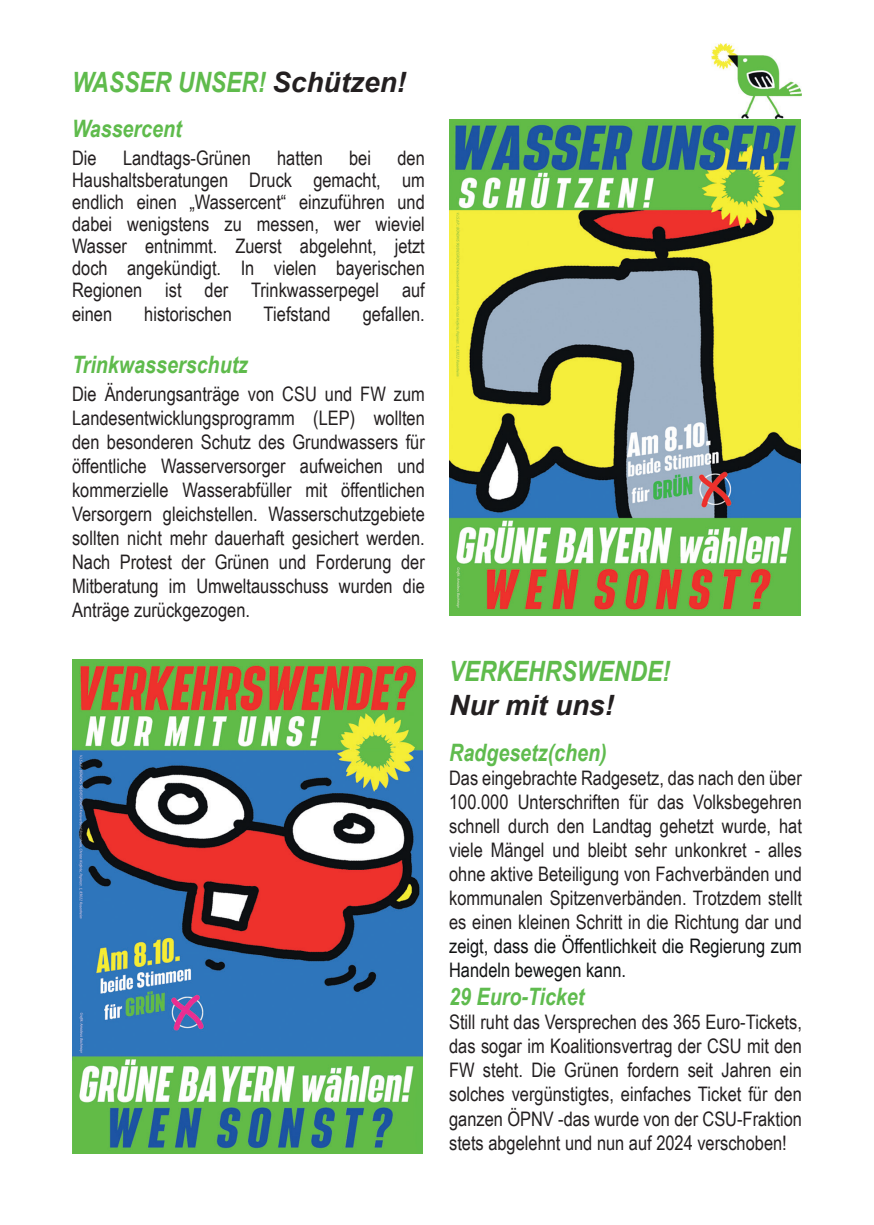
<style>
.page{position:relative;width:874px;height:1225px;background:#fff}
.page>*{position:absolute;margin:0;border:0;box-sizing:border-box;transform-origin:0 0}
.t1{font:italic 700 28px "Arial Narrow";color:#5fbb4c}
.t2{font:italic 700 28px "Arial";color:#231f20}
.t3{font:italic 700 24px "Arial Narrow";color:#5fbb4e}
.t4{font:italic 700 24px "Arial Narrow";color:#5fbb4c}
.t5{font:20px/24px "Arial Narrow";color:#231f20;text-align:justify}
.t6{font:20px/24px "Arial Narrow";color:#111314}
.s1{font-family:"Arial";color:#231f20}
</style>
<div class="page">
<img style="left:72px;top:660px;width:351px;height:493px">
<img style="left:449px;top:119px;width:351px;height:497px">
<img style="left:711px;top:44px;width:90px;height:74px">
<h1 class="t1" style="left:72px;top:61px;width:335px">WASSER UNSER! <span class="s1">Schützen!</span></h1>
<p class="t4" style="left:72px;top:110px;width:111px">Wassercent</p>
<p class="t5" style="left:72px;top:145px;width:26px">Die</p>
<p class="t5" style="left:123px;top:145px;width:129px">Landtags-Grünen</p>
<p class="t5" style="left:277px;top:145px;width:47px">hatten</p>
<p class="t5" style="left:349px;top:145px;width:23px">bei</p>
<p class="t5" style="left:72px;top:146px;width:354px;line-height:22px;text-indent:325px">den Haushaltsberatungen Druck gemacht, um endlich einen „Wassercent“ einzuführen und dabei wenigstens zu messen, wer wieviel Wasser entnimmt. Zuerst abgelehnt, jetzt doch angekündigt. In vielen bayerischen Regionen ist der Trinkwasserpegel auf</p>
<p class="t5" style="left:72px;top:301px;width:42px">einen</p>
<p class="t5" style="left:144px;top:301px;width:89px">historischen</p>
<p class="t5" style="left:263px;top:301px;width:69px">Tiefstand</p>
<p class="t5" style="left:362px;top:301px;width:63px">gefallen.</p>
<p class="t4" style="left:72px;top:346px;width:177px">Trinkwasserschutz</p>
<p class="t5" style="left:72px;top:381px;width:354px">Die Änderungsanträge von CSU und FW zum Landesentwicklungsprogramm (LEP) wollten den besonderen Schutz des Grundwassers für öffentliche Wasserversorger aufweichen und kommerzielle Wasserabfüller mit öffentlichen Versorgern gleichstellen. Wasserschutzgebiete sollten nicht mehr dauerhaft gesichert werden.<br>Nach Protest der Grünen und Forderung der Mitberatung im Umweltausschuss wurden die Anträge zurückgezogen.</p>
<h1 class="t1" style="left:449px;top:650px;width:222px">VERKEHRSWENDE!</h1>
<h1 class="t2" style="left:449px;top:686px;width:166px">Nur mit uns!</h1>
<p class="t3" style="left:449px;top:734px;width:159px">Radgesetz(chen)</p>
<p class="t5" style="left:449px;top:765px;width:354px">Das eingebrachte Radgesetz, das nach den über 100.000 Unterschriften für das Volksbegehren schnell durch den Landtag gehetzt wurde, hat viele Mängel und bleibt sehr unkonkret - alles ohne aktive Beteiligung von Fachverbänden und kommunalen Spitzenverbänden. Trotzdem stellt es einen kleinen Schritt in die Richtung dar und</p>
<p class="t6" style="left:449px;top:933px;width:354px">zeigt, dass die Öffentlichkeit die Regierung zum<br>Handeln bewegen kann.</p>
<p class="t3" style="left:449px;top:979px;width:137px">29 Euro-Ticket</p>
<p class="t5" style="left:449px;top:1009px;width:354px">Still ruht das Versprechen des 365 Euro-Tickets, das sogar im Koalitionsvertrag der CSU mit den FW steht. Die Grünen fordern seit Jahren ein solches vergünstigtes, einfaches Ticket für den ganzen ÖPNV -das wurde von der CSU-Fraktion stets abgelehnt und nun auf 2024 verschoben!</p>
</div>
